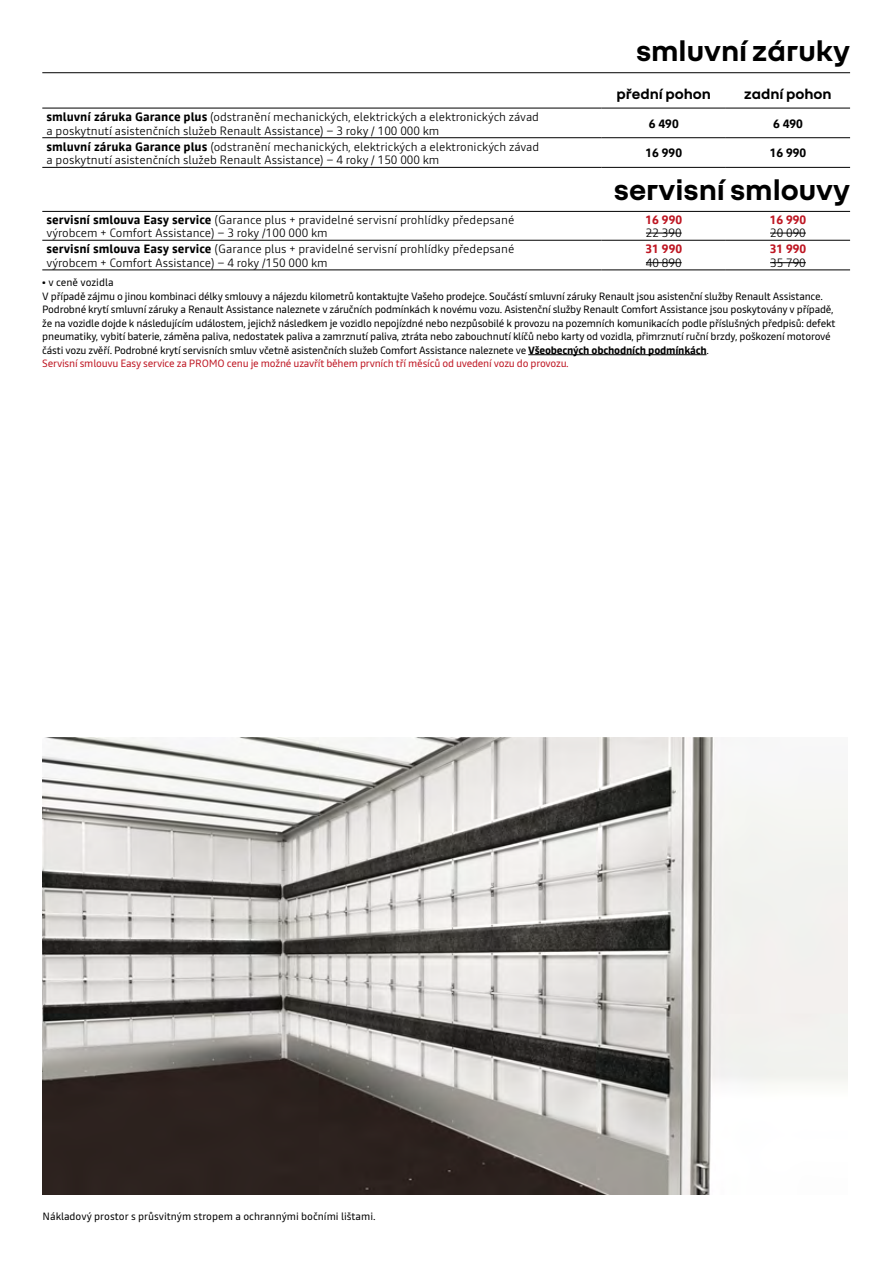
<style>
.page{position:relative;width:893px;height:1263px;background:#fff}
.page>*{position:absolute;margin:0;border:0;box-sizing:border-box;transform-origin:0 0}
.t1{font:700 30px "Nouvel R";color:#000}
.t2{font:700 15px "Nouvel R";color:#000}
.t3{font:300 12px/13.5px "Read";color:#000}
.t4{font:700 12px "Read";color:#be1622}
.t5{font:700 12px "Read";color:#000}
.t6{font:10.5px/13.5px "Read";letter-spacing:-.02em;color:#000}
.t7{font:10.5px "Read";color:#000}
.s1{font-weight:700}
.s2{color:#be1622}
</style>
<div class="page">
<hr style="left:528px;top:354px;width:178px;height:1px;background:#000">
<hr style="left:42px;top:108px;width:560px;height:1px;background:#000">
<hr style="left:602px;top:137px;width:124px;height:1px;background:#000">
<hr style="left:726px;top:137px;width:124px;height:1px;background:#000">
<hr style="left:602px;top:240px;width:124px;height:1px;background:#000">
<hr style="left:726px;top:240px;width:124px;height:1px;background:#000">
<hr style="left:602px;top:269px;width:124px;height:1px;background:#000">
<hr style="left:726px;top:269px;width:124px;height:1px;background:#000">
<hr style="left:42px;top:137px;width:560px;height:1px;background:#000">
<hr style="left:42px;top:240px;width:560px;height:1px;background:#000">
<hr style="left:602px;top:108px;width:124px;height:1px;background:#000">
<hr style="left:726px;top:108px;width:124px;height:1px;background:#000">
<hr style="left:42px;top:269px;width:560px;height:1px;background:#000">
<hr style="left:42px;top:167px;width:560px;height:1px;background:#000">
<hr style="left:602px;top:167px;width:124px;height:1px;background:#000">
<hr style="left:726px;top:167px;width:124px;height:1px;background:#000">
<hr style="left:42px;top:72px;width:808px;height:1px;background:#000">
<hr style="left:42px;top:211px;width:808px;height:1px;background:#000">
<hr style="left:646px;top:233px;width:36px;height:1px;background:#000">
<hr style="left:770px;top:233px;width:36px;height:1px;background:#000">
<hr style="left:646px;top:262px;width:36px;height:1px;background:#000">
<hr style="left:770px;top:262px;width:36px;height:1px;background:#000">
<img style="left:43px;top:738px;width:805px;height:457px">
<h1 class="t1" style="left:636px;top:32px;width:216px">smluvní záruky</h1>
<h2 class="t2" style="left:616px;top:84px;width:96px">přední pohon</h2>
<h2 class="t2" style="left:744px;top:84px;width:89px">zadní pohon</h2>
<p class="t3" style="left:47px;top:110px;width:494px"><span class="s1">smluvní záruka Garance plus</span> (odstranění mechanických, elektrických a elektronických závad a poskytnutí asistenčních služeb Renault Assistance) – 3 roky / 100 000 km</p>
<p class="t5" style="left:649px;top:115px;width:31px">6 490</p>
<p class="t5" style="left:773px;top:115px;width:31px">6 490</p>
<p class="t3" style="left:47px;top:140px;width:494px"><span class="s1">smluvní záruka Garance plus</span> (odstranění mechanických, elektrických a elektronických závad a poskytnutí asistenčních služeb Renault Assistance) – 4 roky / 150 000 km</p>
<p class="t5" style="left:645px;top:145px;width:38px">16 990</p>
<p class="t5" style="left:770px;top:145px;width:38px">16 990</p>
<h1 class="t1" style="left:614px;top:171px;width:238px">servisní smlouvy</h1>
<p class="t3" style="left:47px;top:212px;width:469px"><span class="s1">servisní smlouva Easy service</span> (Garance plus + pravidelné servisní prohlídky předepsané výrobcem + Comfort Assistance) – 3 roky /100 000 km</p>
<p class="t4" style="left:645px;top:211px;width:38px">16 990</p>
<p class="t4" style="left:770px;top:211px;width:38px">16 990</p>
<p class="t3" style="left:770px;top:226px;width:37px">20 090</p>
<p class="t3" style="left:646px;top:226px;width:37px">22 390</p>
<p class="t3" style="left:47px;top:242px;width:469px"><span class="s1">servisní smlouva Easy service</span> (Garance plus + pravidelné servisní prohlídky předepsané výrobcem + Comfort Assistance) – 4 roky /150 000 km</p>
<p class="t4" style="left:645px;top:241px;width:38px">31 990</p>
<p class="t4" style="left:770px;top:241px;width:38px">31 990</p>
<p class="t3" style="left:770px;top:256px;width:37px">35 790</p>
<p class="t6" style="left:42px;top:276px;width:795px"><span class="s1">•</span> v ceně vozidla<br>V případě zájmu o jinou kombinaci délky smlouvy a nájezdu kilometrů kontaktujte Vašeho prodejce. Součástí smluvní záruky Renault jsou asistenční služby Renault Assistance.<br>Podrobné krytí smluvní záruky a Renault Assistance naleznete v záručních podmínkách k novému vozu. Asistenční služby Renault Comfort Assistance jsou poskytovány v případě, že na vozidle dojde k následujícím událostem, jejichž následkem je vozidlo nepojízdné nebo nezpůsobilé k provozu na pozemních komunikacích podle příslušných předpisů: defekt pneumatiky, vybití baterie, záměna paliva, nedostatek paliva a zamrznutí paliva, ztráta nebo zabouchnutí klíčů nebo karty od vozidla, přimrznutí ruční brzdy, poškození motorové části vozu zvěří. Podrobné krytí servisních smluv včetně asistenčních služeb Comfort Assistance naleznete ve <span class="s1">Všeobecných obchodních podmínkách</span>.<br><span class="s2">Servisní smlouvu Easy service za PROMO cenu je možné uzavřít během prvních tří měsíců od uvedení vozu do provozu.</span></p>
<p class="t3" style="left:646px;top:256px;width:37px">40 890</p>
<p class="t7" style="left:43px;top:1209px;width:335px">Nákladový prostor s průsvitným stropem a ochrannými bočními lištami.</p>
</div>
